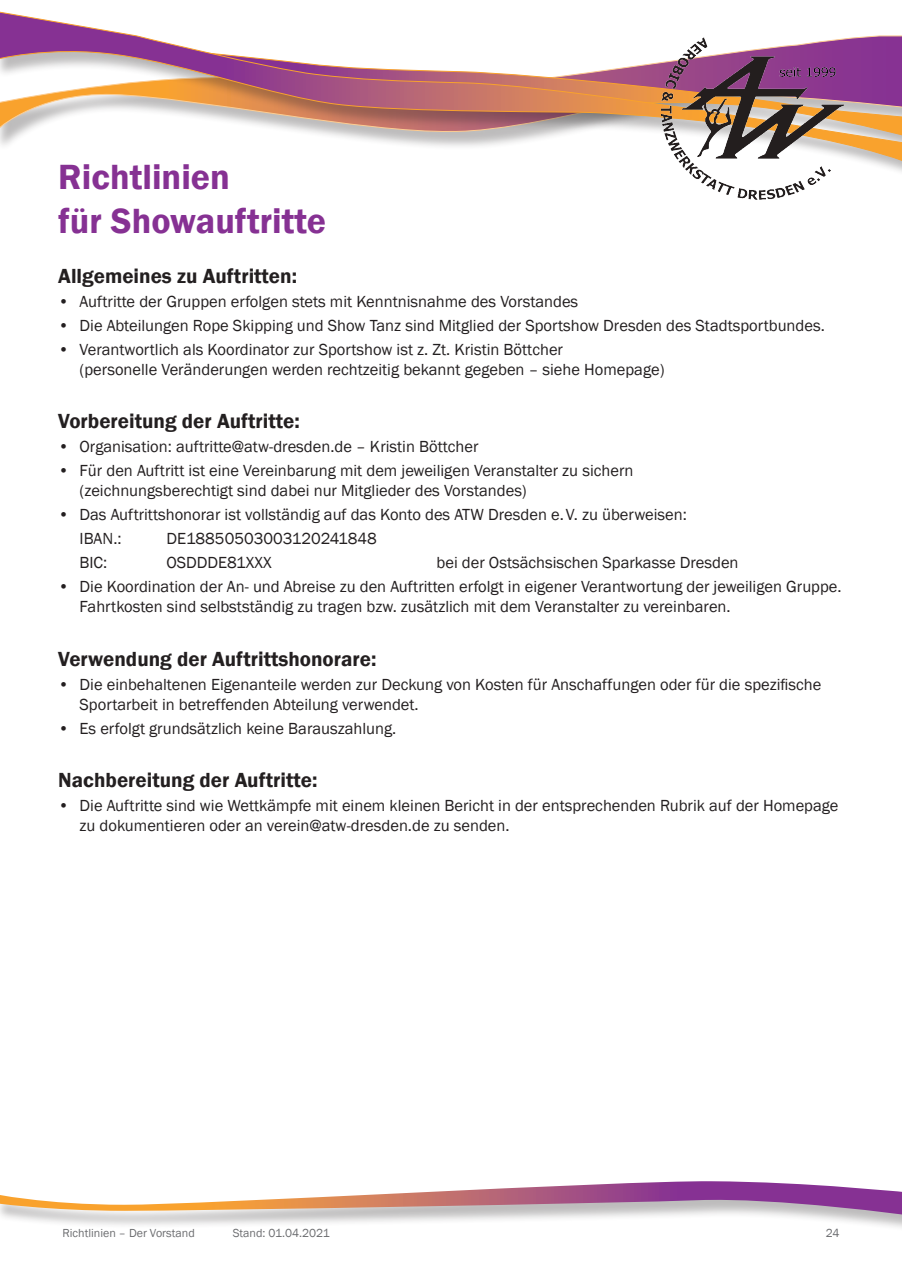
<style>
.page{position:relative;width:902px;height:1272px;background:#fff}
.page>*{position:absolute;margin:0;border:0;box-sizing:border-box;transform-origin:0 0}
.t1{font:600 36px "Franklin Gothic";color:#863193}
.Fließtext_11pt{font:600 21px "Franklin Gothic";color:#231f20}
.Subline_14pt{font:600 21px "Franklin Gothic";color:#231f20}
.Fließtext_11pt-2{font:16.5px/19.8px "Franklin Gothic";color:#231f20}
.t2{font:12px "Franklin Gothic";color:#6c6d70}
</style>
<div class="page">
<svg style="left:0;top:11px;width:901px;height:153px"></svg>
<div style="left:0;top:1183px;width:901px;height:50px;background:#231f20;opacity:.3"></div>
<svg style="left:0;top:1181px;width:901px;height:34px"></svg>
<img style="left:661px;top:38px;width:182px;height:162px">
<p class="t1" style="left:58px;top:155px;width:173px">Richtlinien</p>
<p class="t1" style="left:58px;top:198px;width:269px">für Showauftritte</p>
<p class="Subline_14pt" style="left:58px;top:263px;width:240px">Allgemeines zu Auftritten:</p>
<p class="Fließtext_11pt-2" style="left:58px;top:292px;width:521px">• Auftritte der Gruppen erfolgen stets mit Kenntnisnahme des Vorstandes</p>
<p class="Fließtext_11pt-2" style="left:58px;top:316px;width:768px">• Die Abteilungen Rope Skipping und Show Tanz sind Mitglied der Sportshow Dresden des Stadtsportbundes.</p>
<p class="Fließtext_11pt-2" style="left:80px;top:340px;width:586px;text-indent:-21px">• Verantwortlich als Koordinator zur Sportshow ist z. Zt. Kristin Böttcher<br>(personelle Veränderungen werden rechtzeitig bekannt gegeben – siehe Homepage)</p>
<p class="Subline_14pt" style="left:58px;top:408px;width:243px">Vorbereitung der Auftritte:</p>
<p class="Fließtext_11pt-2" style="left:58px;top:437px;width:421px">• Organisation: auftritte@atw-dresden.de – Kristin Böttcher</p>
<p class="Fließtext_11pt-2" style="left:80px;top:461px;width:555px;text-indent:-21px">• Für den Auftritt ist eine Vereinbarung mit dem jeweiligen Veranstalter zu sichern (zeichnungsberechtigt sind dabei nur Mitglieder des Vorstandes)</p>
<p class="Fließtext_11pt-2" style="left:58px;top:505px;width:630px">• Das Auftrittshonorar ist vollständig auf das Konto des ATW Dresden e.V. zu überweisen:</p>
<p class="Fließtext_11pt-2" style="left:80px;top:529px;width:44px">IBAN.:</p>
<p class="Fließtext_11pt-2" style="left:166px;top:529px;width:212px">DE18850503003120241848</p>
<p class="Fließtext_11pt-2" style="left:80px;top:553px;width:29px">BIC:</p>
<p class="Fließtext_11pt-2" style="left:166px;top:553px;width:107px">OSDDDE81XXX</p>
<p class="Fließtext_11pt-2" style="left:436px;top:553px;width:303px">bei der Ostsächsischen Sparkasse Dresden</p>
<p class="Fließtext_11pt-2" style="left:80px;top:577px;width:763px;text-indent:-21px">• Die Koordination der An- und Abreise zu den Auftritten erfolgt in eigener Verantwortung der jeweiligen Gruppe.<br>Fahrtkosten sind selbstständig zu tragen bzw. zusätzlich mit dem Veranstalter zu vereinbaren.</p>
<p class="Fließtext_11pt" style="left:58px;top:646px;width:320px">Verwendung der Auftrittshonorare:</p>
<p class="Fließtext_11pt-2" style="left:80px;top:674px;width:743px;text-indent:-21px">• Die einbehaltenen Eigenanteile werden zur Deckung von Kosten für Anschaffungen oder für die spezifische<br>Sportarbeit in betreffenden Abteilung verwendet.</p>
<p class="Fließtext_11pt-2" style="left:58px;top:718px;width:339px">• Es erfolgt grundsätzlich keine Barauszahlung.</p>
<p class="Fließtext_11pt" style="left:58px;top:767px;width:260px">Nachbereitung der Auftritte:</p>
<p class="Fließtext_11pt-2" style="left:80px;top:796px;width:760px;text-indent:-21px">• Die Auftritte sind wie Wettkämpfe mit einem kleinen Bericht in der entsprechenden Rubrik auf der Homepage zu dokumentieren oder an verein@atw-dresden.de zu senden.</p>
<p class="t2" style="left:63px;top:1225px;width:134px">Richtlinien – Der Vorstand</p>
<p class="t2" style="left:233px;top:1225px;width:99px">Stand: 01.04.2021</p>
<p class="t2" style="left:825px;top:1225px;width:15px">24</p>
</div>
